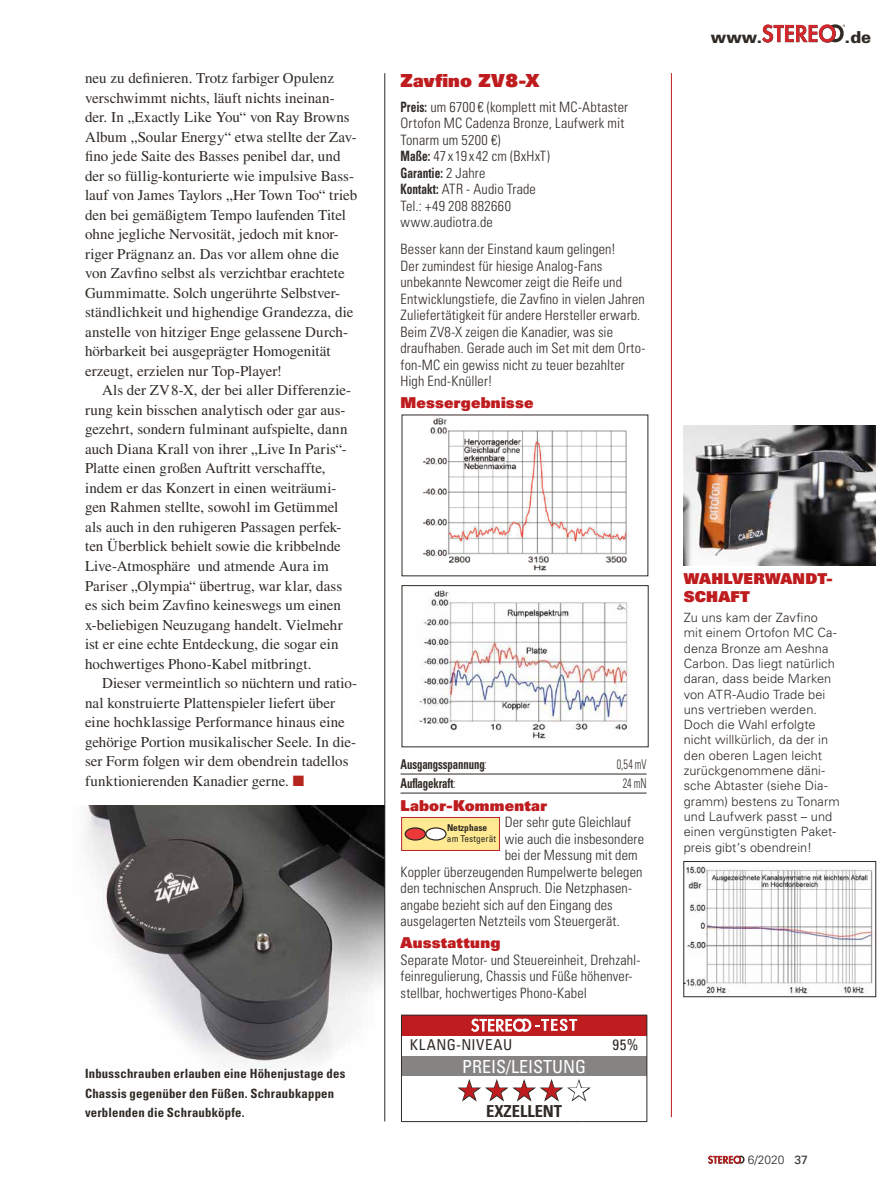
<style>
.page{position:relative;width:893px;height:1191px;background:#fff}
.page>*{position:absolute;margin:0;border:0;box-sizing:border-box;transform-origin:0 0}
.t1{font:25.5px "Zapf Dingbats ITC";color:#be1c1e}
.t2{font:condensed 18px "Univers LT Std";color:#fff}
.t3{font:18px "Univers LT Std X Black";letter-spacing:.01em;color:#be1c1e}
.t4{font:700 condensed 16.5px "Univers LT Std";color:#2f2a25}
.t5{font:900 16.5px "Univers LT Std";color:#2f2a25}
.t6{font:15px/19.5px "Times LT Std";color:#2f2a25}
.t7{font:15px/18px "Univers LT Std X Black";letter-spacing:.015em;color:#be1c1e}
.t8{font:condensed 15px "Univers LT Std";letter-spacing:.04em;color:#2f2a25}
.t9{font:300 condensed 14.25px/16.5px "Univers LT Std";letter-spacing:.01em;color:#2f2a25}
.t10{font:700 condensed 13.5px "Univers LT Std";letter-spacing:-.01em;color:#2f2a25;scale:.8 1}
.t11{font:300 condensed 13.5px "Univers LT Std";letter-spacing:-.01em;color:#2f2a25;scale:.75 1}
.t12{font:300 12.75px/15.3px "Univers LT Std";letter-spacing:.005em;color:#2f2a25}
.t13{font:700 condensed 12.75px/19.5px "Univers LT Std";letter-spacing:.015em;color:#2f2a25}
.t14{font:300 12px "Univers LT Std";color:#2f2a25}
.t15{font:condensed 9.45px "Univers LT Std";color:#2f2a25}
.t16{font:700 condensed 9.45px "Univers LT Std";color:#2f2a25}
.s1{color:#b4251e}
.s2{font-weight:700}
.s3{font-weight:300}
.s4{color:#fff}
.s5{font-weight:400}
</style>
<div class="page">
<svg style="left:708px;top:1155px;width:36px;height:8px"></svg>
<img style="left:85px;top:805px;width:299px;height:263px">
<img style="left:683px;top:425px;width:193px;height:140px">
<hr style="left:401px;top:773px;width:246px;height:1px;background:#2f2a25">
<hr style="left:401px;top:793px;width:246px;height:1px;background:#2f2a25">
<div style="left:401px;top:1015px;width:246px;height:20px;background:#be1c1e"></div>
<div style="left:401px;top:1056px;width:246px;height:19px;background:#868483"></div>
<hr style="left:646px;top:1075px;width:1px;height:46px;background:#2f2a25">
<hr style="left:401px;top:1014px;width:181px;height:1px;background:#2f2a25">
<hr style="left:582px;top:1014px;width:65px;height:1px;background:#2f2a25">
<svg style="left:646px;top:1015px;width:1px;height:60px"></svg>
<svg style="left:401px;top:1015px;width:1px;height:60px"></svg>
<hr style="left:401px;top:1075px;width:1px;height:46px;background:#2f2a25">
<hr style="left:401px;top:1121px;width:181px;height:1px;background:#2f2a25">
<hr style="left:582px;top:1121px;width:65px;height:1px;background:#2f2a25">
<svg style="left:471px;top:1018px;width:106px;height:13px"></svg>
<svg style="left:457px;top:1079px;width:134px;height:23px"></svg>
<img style="left:423px;top:418px;width:205px;height:153px">
<img style="left:416px;top:590px;width:214px;height:150px">
<div style="left:402px;top:585px;width:246px;height:162px;border:1px solid #2f2a25"></div>
<svg style="left:401px;top:817px;width:99px;height:34px;background:#f0cc87"></svg>
<hr style="left:384px;top:73px;width:1px;height:1048px;background:#2f2a25">
<hr style="left:671px;top:73px;width:1px;height:1044px;background:#be1c1e">
<img style="left:685px;top:866px;width:189px;height:128px">
<div style="left:683px;top:861px;width:193px;height:136px;border:1px solid #2f2a25"></div>
<svg style="left:762px;top:24px;width:83px;height:19px"></svg>
<p class="t6" style="left:85px;top:68px;width:274px">neu zu definieren. Trotz farbiger Opulenz verschwimmt nichts, läuft nichts ineinan&shy;der. In „Exactly Like You“ von Ray Browns Album „Soular Energy“ etwa stellte der Zav&shy;fino jede Saite des Basses penibel dar, und der so füllig-konturierte wie impulsive Bass&shy;lauf von James Taylors „Her Town Too“ trieb den bei gemäßigtem Tempo laufenden Titel ohne jegliche Nervosität, jedoch mit knor&shy;riger Prägnanz an. Das vor allem ohne die von Zavfino selbst als verzichtbar erachtete Gummimatte. Solch ungerührte Selbstver&shy;ständlichkeit und highendige Grandezza, die anstelle von hitziger Enge gelassene Durch&shy;hörbarkeit bei ausgeprägter Homogenität erzeugt, erzielen nur Top-Player!</p>
<p class="t6" style="left:85px;top:380px;width:268px;text-indent:17px">Als der ZV8-X, der bei aller Differenzie&shy;rung kein bisschen analytisch oder gar aus&shy;gezehrt, sondern fulminant aufspielte, dann auch Diana Krall von ihrer „Live In Paris“- Platte einen großen Auftritt verschaffte, indem er das Konzert in einen weiträumi&shy;gen Rahmen stellte, sowohl im Getümmel als auch in den ruhigeren Passagen perfek&shy;ten Überblick behielt sowie die kribbelnde Live-Atmosphäre und atmende Aura im Pariser „Olympia“ übertrug, war klar, dass es sich beim Zavfino keineswegs um einen x-beliebigen Neuzugang handelt. Vielmehr ist er eine echte Entdeckung, die sogar ein hochwertiges Phono-Kabel mitbringt.</p>
<p class="t6" style="left:85px;top:673px;width:273px;text-indent:17px">Dieser vermeintlich so nüchtern und ratio&shy;nal konstruierte Plattenspieler liefert über eine hochklassige Performance hinaus eine gehörige Portion musikalischer Seele. In die&shy;ser Form folgen wir dem obendrein tadellos funktionierenden Kanadier gerne. <span class="s1">■</span></p>
<p class="t13" style="left:85px;top:1063px;width:262px">Inbusschrauben erlauben eine Höhenjustage des<br>Chassis gegenüber den Füßen. Schraubkappen verblenden die Schraubköpfe.</p>
<p class="t3" style="left:401px;top:68px;width:140px">Zavfino ZV8-X</p>
<p class="t9" style="left:401px;top:98px;width:229px"><span class="s2">Preis:</span> um 6700 € (komplett mit MC-Abtaster<br>Ortofon MC Cadenza Bronze, Laufwerk mit<br>Tonarm um 5200 €)<br><span class="s2">Maße:</span> 47 x19 x42 cm (BxHxT)<br><span class="s2">Garantie:</span> 2 Jahre<br><span class="s2">Kontakt:</span> ATR - Audio Trade<br>Tel.: +49 208 882660<br>www.audiotra.de</p>
<p class="t9" style="left:401px;top:241px;width:246px">Besser kann der Einstand kaum gelingen!<br>Der zumindest für hiesige Analog-Fans unbekannte Newcomer zeigt die Reife und Entwicklungstiefe, die Zavfino in vielen Jahren Zuliefertätigkeit für andere Hersteller erwarb.<br>Beim ZV8-X zeigen die Kanadier, was sie draufhaben. Gerade auch im Set mit dem Orto&shy;fon-MC ein gewiss nicht zu teuer bezahlter High End-Knüller!</p>
<p class="t7" style="left:401px;top:393px;width:134px">Messergebnisse</p>
<p class="t5" style="left:711px;top:26px;width:53px">www.</p>
<p class="t5" style="left:845px;top:26px;width:28px">.de</p>
<p class="t10" style="left:401px;top:755px;width:109px">Ausgangsspannung<span class="s3">:</span></p>
<p class="t11" style="left:617px;top:756px;width:41px">0,54 mV</p>
<p class="t10" style="left:401px;top:774px;width:70px">Auflagekraft<span class="s3">:</span></p>
<p class="t11" style="left:623px;top:775px;width:33px">24 mN</p>
<p class="t7" style="left:401px;top:796px;width:148px">Labor-Kommentar</p>
<p class="t9" style="left:505px;top:814px;width:128px">Der sehr gute Gleichlauf</p>
<p class="t9" style="left:505px;top:830px;width:141px">wie auch die insbesondere</p>
<p class="t9" style="left:505px;top:847px;width:134px">bei der Messung mit dem</p>
<p class="t9" style="left:401px;top:863px;width:243px">Koppler überzeugenden Rumpelwerte belegen</p>
<p class="t9" style="left:401px;top:880px;width:232px">den technischen Anspruch. Die Netzphasen-</p>
<p class="t9" style="left:401px;top:896px;width:214px">angabe bezieht sich auf den Eingang des</p>
<p class="t9" style="left:401px;top:913px;width:221px">ausgelagerten Netzteils vom Steuergerät.</p>
<p class="t7" style="left:401px;top:933px;width:101px">Ausstattung</p>
<p class="t9" style="left:401px;top:951px;width:241px">Separate Motor- und Steuereinheit, Drehzahl&shy;feinregulierung, Chassis und Füße höhenver&shy;stellbar, hochwertiges Phono-Kabel</p>
<p class="t8" style="left:410px;top:1035px;width:104px">KLANG-NIVEAU</p>
<p class="t8" style="left:612px;top:1035px;width:27px">95%</p>
<p class="t2" style="left:462px;top:1055px;width:126px">PREIS/LEISTUNG</p>
<h1 class="t1" style="left:459px;top:1078px;width:132px">★★★★<span class="s4">★</span></h1>
<p class="t4" style="left:486px;top:1101px;width:78px">EXZELLENT</p>
<p class="t16" style="left:447px;top:822px;width:42px">Netzphase</p>
<p class="t15" style="left:447px;top:833px;width:51px">am Testgerät</p>
<p class="t7" style="left:684px;top:569px;width:150px">WAHLVERWANDT-<br>SCHAFT</p>
<p class="t12" style="left:684px;top:610px;width:158px">Zu uns kam der Zavfino<br>mit einem Ortofon MC Ca&shy;denza Bronze am Aeshna<br>Carbon. Das liegt natürlich daran, dass beide Marken von ATR-Audio Trade bei uns vertrieben werden.<br>Doch die Wahl erfolgte nicht willkürlich, da der in den oberen Lagen leicht zurückgenommene däni&shy;sche Abtaster (siehe Dia&shy;gramm) bestens zu Tonarm und Laufwerk passt – und einen vergünstigten Paket&shy;preis gibt‘s obendrein!</p>
<p class="t14" style="left:748px;top:1152px;width:62px">6/2020 <span class="s5">37</span></p>
</div>
